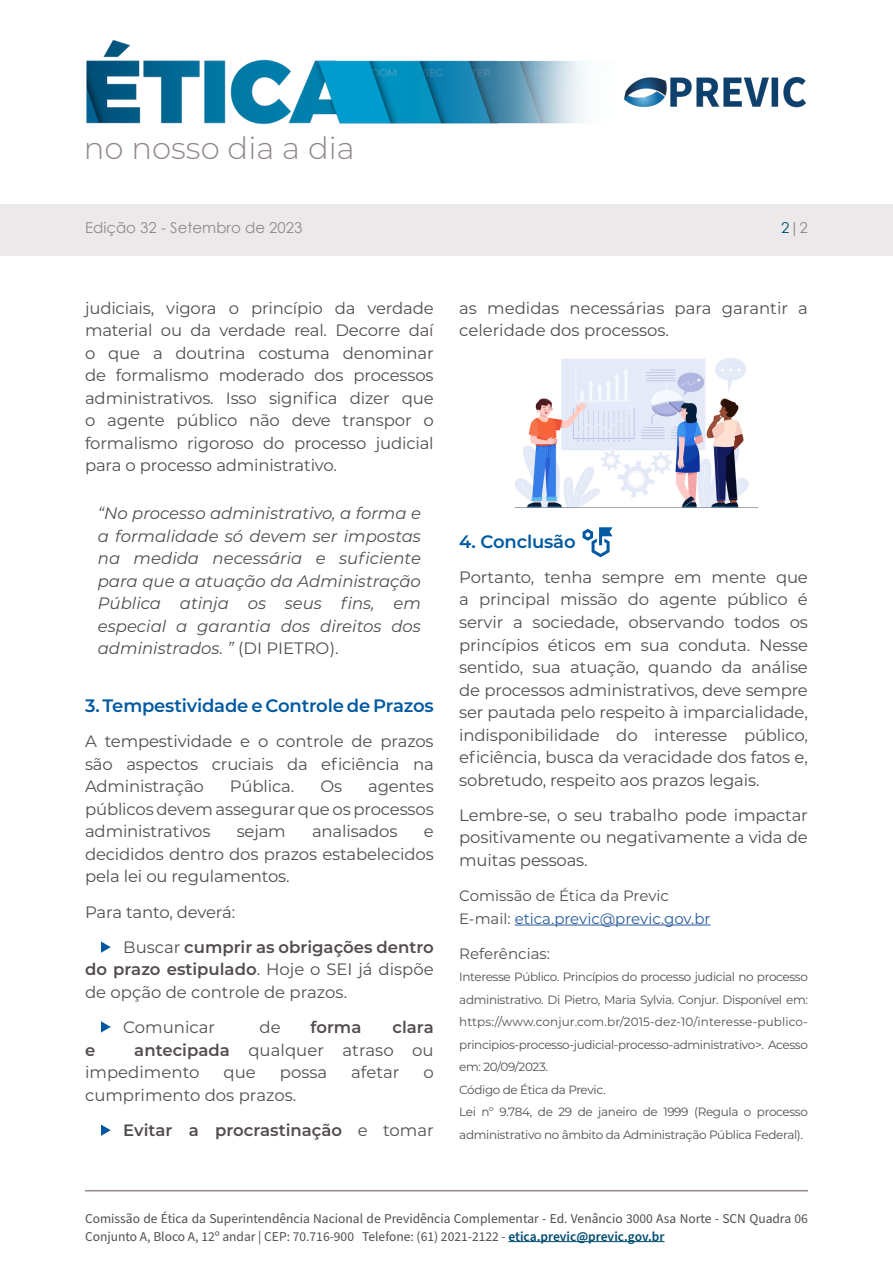
<style>
.page{position:relative;width:893px;height:1263px;background:#fff}
.page>*{position:absolute;margin:0;border:0;box-sizing:border-box;transform-origin:0 0}
.t1{font:300 30.75px "Montserrat";color:#928889}
.t2{font:600 18px "Montserrat";letter-spacing:-.01em;color:#0059a0}
.t3{font:16.5px/22.5px "Montserrat";letter-spacing:-.01em;color:#534d51;text-align:justify}
.t4{font:italic 16.5px/22.5px "Montserrat";color:#534d51;text-align:justify}
.t5{font:600 16.5px/35.2px "Montserrat";color:#534d51}
.t6{font:15px/22.5px "Montserrat";color:#534d51}
.t7{font:15px "Century Gothic";color:#928889}
.t8{font:13.5px/18px "Source Sans Pro";color:#534d51}
.t9{font:12px/22.5px "Montserrat";letter-spacing:-.03em;color:#534d51}
.s1{color:#004e72}
.s2{font-style:normal}
.s3{font-weight:400}
.s4{font-weight:600}
.s5{color:#275b9b}
.s6{font-weight:600;color:#004c73}
</style>
<div class="page">
<img style="left:86px;top:39px;width:502px;height:86px">
<img style="left:624px;top:76px;width:182px;height:32px">
<hr style="left:508px;top:1241px;width:156px;height:1px;background:#004c73">
<div style="left:0;top:204px;width:893px;height:51px;background:#ece9ea"></div>
<hr style="left:85px;top:1190px;width:723px;height:1px;background:#928889">
<hr style="left:515px;top:925px;width:195px;height:1px;background:#275b9b">
<svg style="left:101px;top:1124px;width:10px;height:12px"></svg>
<svg style="left:101px;top:1021px;width:10px;height:11px"></svg>
<svg style="left:101px;top:941px;width:10px;height:12px"></svg>
<svg style="left:583px;top:527px;width:30px;height:30px"></svg>
<img style="left:514px;top:358px;width:244px;height:150px">
<h1 class="t1" style="left:84px;top:128px;width:272px">no nosso dia a dia</h1>
<p class="t7" style="left:85px;top:217px;width:219px">Edição 32 - Setembro de 2023</p>
<p class="t7" style="left:781px;top:217px;width:28px"><span class="s1">2</span>|2</p>
<p class="t3" style="left:85px;top:296px;width:350px">judiciais, vigora o princípio da verdade material ou da verdade real. Decorre daí o que a doutrina costuma denominar de formalismo moderado dos processos administrativos. Isso significa dizer que o agente público não deve transpor o formalismo rigoroso do processo judicial para o processo administrativo.</p>
<p class="t4" style="left:98px;top:501px;width:325px">“No processo administrativo, a forma e a formalidade só devem ser impostas na medida necessária e suficiente para que a atuação da Administração Pública atinja os seus fins, em especial a garantia dos direitos dos administrados. ” <span class="s2">(DI PIETRO).</span></p>
<p class="t2" style="left:85px;top:693px;width:350px">3. Tempestividade e Controle de Prazos</p>
<p class="t3" style="left:85px;top:729px;width:350px">A tempestividade e o controle de prazos são aspectos cruciais da eficiência na Administração</p>
<p class="t3" style="left:230px;top:774px;width:66px">Pública.</p>
<p class="t3" style="left:320px;top:774px;width:23px">Os</p>
<p class="t3" style="left:85px;top:774px;width:350px;text-indent:283px">agentes públicos devem assegurar que os processos administrativos</p>
<p class="t3" style="left:237px;top:819px;width:51px">sejam</p>
<p class="t3" style="left:312px;top:819px;width:87px">analisados</p>
<p class="t3" style="left:85px;top:819px;width:350px;text-indent:339px">e decididos dentro dos prazos estabelecidos pela lei ou regulamentos.</p>
<p class="t5" style="left:123px;top:893px;width:312px;text-indent:-38px"><span class="s3">Para tanto, deverá:<br>Buscar</span> cumprir as obrigações dentro</p>
<p class="t3" style="left:85px;top:958px;width:350px"><span class="s4">do prazo estipulado</span>. Hoje o SEI já dispõe de opção de controle de prazos.</p>
<p class="t3" style="left:123px;top:1015px;width:93px">Comunicar</p>
<p class="t3" style="left:260px;top:1015px;width:23px">de</p>
<p class="t5" style="left:310px;top:1009px;width:52px">forma</p>
<p class="t5" style="left:392px;top:1009px;width:43px">clara</p>
<p class="t5" style="left:85px;top:1031px;width:12px">e</p>
<p class="t3" style="left:85px;top:1038px;width:350px;text-indent:49px"><span class="s4">antecipada</span> qualquer atraso ou impedimento</p>
<p class="t3" style="left:224px;top:1060px;width:34px">que</p>
<p class="t3" style="left:280px;top:1060px;width:49px">possa</p>
<p class="t3" style="left:351px;top:1060px;width:50px">afetar</p>
<p class="t3" style="left:423px;top:1060px;width:12px">o</p>
<p class="t3" style="left:123px;top:1076px;width:312px;line-height:35.2px;text-indent:-38px">cumprimento dos prazos.<br><span class="s4">Evitar a procrastinação</span> e tomar</p>
<p class="t3" style="left:459px;top:296px;width:350px">as medidas necessárias para garantir a celeridade dos processos.</p>
<p class="t2" style="left:459px;top:528px;width:118px">4. Conclusão</p>
<p class="t3" style="left:459px;top:565px;width:350px">Portanto, tenha sempre em mente que a principal missão do agente público é servir a sociedade, observando todos os princípios éticos em sua conduta. Nesse sentido, sua atuação, quando da análise de processos administrativos, deve sempre ser pautada pelo respeito à imparcialidade, indisponibilidade do interesse público, eficiência, busca da veracidade dos fatos e, sobretudo, respeito aos prazos legais.</p>
<p class="t3" style="left:459px;top:803px;width:350px">Lembre-se, o seu trabalho pode impactar positivamente ou negativamente a vida de muitas pessoas.</p>
<p class="t6" style="left:459px;top:884px;width:253px">Comissão de Ética da Previc<br>E-mail: <span class="s5">etica.previc@previc.gov.br</span></p>
<p class="t6" style="left:459px;top:942px;width:92px">Referências:</p>
<p class="t9" style="left:459px;top:965px;width:350px">Interesse Público. Princípios do processo judicial no processo administrativo. Di Pietro, Maria Sylvia. Conjur. Disponível em: https://www.conjur.com.br/2015-dez-10/interesse-publico&shy;principios-processo-judicial-processo-administrativo&gt;. Acesso em: 20/09/2023.<br>Código de Ética da Previc.<br>Lei nº 9.784, de 29 de janeiro de 1999 (Regula o processo administrativo no âmbito da Administração Pública Federal).</p>
<p class="t8" style="left:85px;top:1209px;width:724px">Comissão de Ética da Superintendência Nacional de Previdência Complementar - Ed. Venâncio 3000 Asa Norte - SCN Quadra 06<br>Conjunto A, Bloco A, 12º andar | CEP: 70.716-900 Telefone: (61) 2021-2122 - <span class="s6">etica.previc@previc.gov.br</span></p>
</div>
